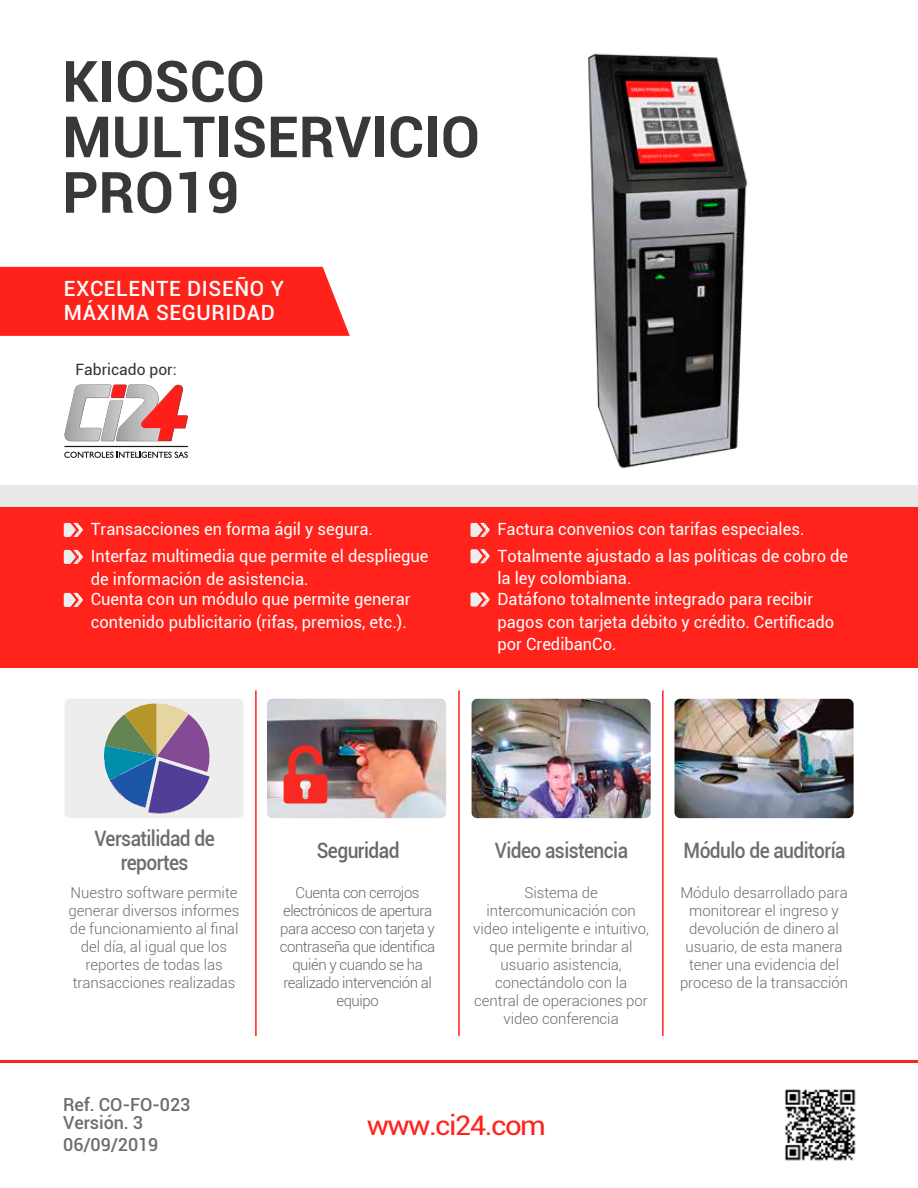
<style>
.page{position:relative;width:918px;height:1188px;background:#fff}
.page>*{position:absolute;margin:0;border:0;box-sizing:border-box;transform-origin:0 0}
.t1{font:700 57px/55.5px "Roboto";color:#383837}
.t2{font:27px "Roboto";letter-spacing:-.055em;color:#ff231b;scale:1.09 1}
.t3{font:500 21.3px/24px "Roboto";letter-spacing:-.03em;color:#6c6d70;text-align:center;scale:.9 1}
.t4{font:500 21.3px "Roboto";letter-spacing:-.03em;color:#666a6c;scale:.9 1}
.t5{font:500 21px/24px "Roboto";letter-spacing:.03em;color:#fff}
.t6{font:500 18px/18.6px "Roboto";letter-spacing:-.01em;color:#6c6d70}
.t7{font:16.8px/22.5px "Roboto";color:#fff}
.t8{font:15.6px "Roboto";color:#323430}
.t9{font:300 15px/18px "Roboto";letter-spacing:-.005em;color:#6c6d70;text-align:center}
.t10{font:300 15px/18px "Roboto";letter-spacing:-.03em;color:#666a6c;text-align:center}
</style>
<div class="page">
<hr style="left:0;top:1060px;width:918px;height:3px;background:#ff231b">
<div style="left:0;top:485px;width:918px;height:127px;background:#e7e8e7"></div>
<svg style="left:65px;top:699px;width:179px;height:119px;background:#b7b9c4"></svg>
<img style="left:675px;top:699px;width:179px;height:119px">
<img style="left:472px;top:699px;width:179px;height:119px">
<hr style="left:255px;top:690px;width:2px;height:346px;background:#ff221a">
<hr style="left:458px;top:690px;width:2px;height:346px;background:#ff221a">
<hr style="left:662px;top:690px;width:2px;height:346px;background:#ff221a">
<div style="left:0;top:507px;width:918px;height:161px;background:#ff231b"></div>
<svg style="left:64px;top:523px;width:19px;height:14px"></svg>
<svg style="left:64px;top:593px;width:19px;height:14px"></svg>
<svg style="left:64px;top:550px;width:19px;height:14px"></svg>
<svg style="left:471px;top:549px;width:19px;height:14px"></svg>
<svg style="left:471px;top:523px;width:19px;height:14px"></svg>
<svg style="left:471px;top:592px;width:19px;height:15px"></svg>
<img style="left:267px;top:699px;width:179px;height:119px">
<div style="left:0;top:267px;width:350px;height:69px;background:#ff221a"></div>
<hr style="left:64px;top:446px;width:124px;height:1px;background:#1a1a1a">
<svg style="left:64px;top:384px;width:124px;height:57px"></svg>
<svg style="left:64px;top:452px;width:124px;height:6px"></svg>
<img style="left:785px;top:1089px;width:71px;height:72px">
<img style="left:588px;top:53px;width:160px;height:416px">
<h1 class="t1" style="left:62px;top:51px;width:419px">KIOSCO<br>MULTISERVICIO<br>PRO19</h1>
<h3 class="t5" style="left:64px;top:276px;width:222px">EXCELENTE DISEÑO Y<br>MÁXIMA SEGURIDAD</h3>
<p class="t8" style="left:76px;top:359px;width:103px">Fabricado por:</p>
<p class="t7" style="left:91px;top:518px;width:284px">Transacciones en forma ágil y segura.</p>
<p class="t7" style="left:497px;top:518px;width:308px">Factura convenios con tarifas especiales.</p>
<p class="t7" style="left:91px;top:545px;width:339px">Interfaz multimedia que permite el despliegue de información de asistencia.</p>
<p class="t7" style="left:91px;top:588px;width:321px">Cuenta con un módulo que permite generar contenido publicitario (rifas, premios, etc.).</p>
<p class="t7" style="left:497px;top:544px;width:352px">Totalmente ajustado a las políticas de cobro de la ley colombiana.</p>
<p class="t7" style="left:497px;top:587px;width:338px">Datáfono totalmente integrado para recibir pagos con tarjeta débito y crédito. Certificado por CredibanCo.</p>
<h3 class="t3" style="left:94px;top:826px;width:135px">Versatilidad de reportes</h3>
<h3 class="t4" style="left:317px;top:836px;width:94px">Seguridad</h3>
<h3 class="t3" style="left:495px;top:838px;width:150px">Video asistencia</h3>
<p class="t9" style="left:69px;top:883px;width:172px">Nuestro software permite generar diversos informes de funcionamiento al final del día, al igual que los reportes de todas las transacciones realizadas</p>
<p class="t9" style="left:473px;top:883px;width:177px">Sistema de intercomunicación con video inteligente e intuitivo, que permite brindar al usuario asistencia, conectándolo con la central de operaciones por video conferencia</p>
<p class="t10" style="left:280px;top:883px;width:157px">Cuenta con cerrojos electrónicos de apertura para acceso con tarjeta y contraseña que identifica quién y cuando se ha realizado intervención al equipo</p>
<p class="t6" style="left:63px;top:1095px;width:129px">Ref. CO-FO-023<br>Versión. 3</p>
<p class="t6" style="left:63px;top:1134px;width:97px">06/09/2019</p>
<h2 class="t2" style="left:367px;top:1107px;width:166px">www.ci24.com</h2>
<h3 class="t3" style="left:684px;top:838px;width:181px">Módulo de auditoría</h3>
<p class="t9" style="left:680px;top:883px;width:170px">Módulo desarrollado para monitorear el ingreso y devolución de dinero al usuario, de esta manera tener una evidencia del proceso de la transacción</p>
</div>
